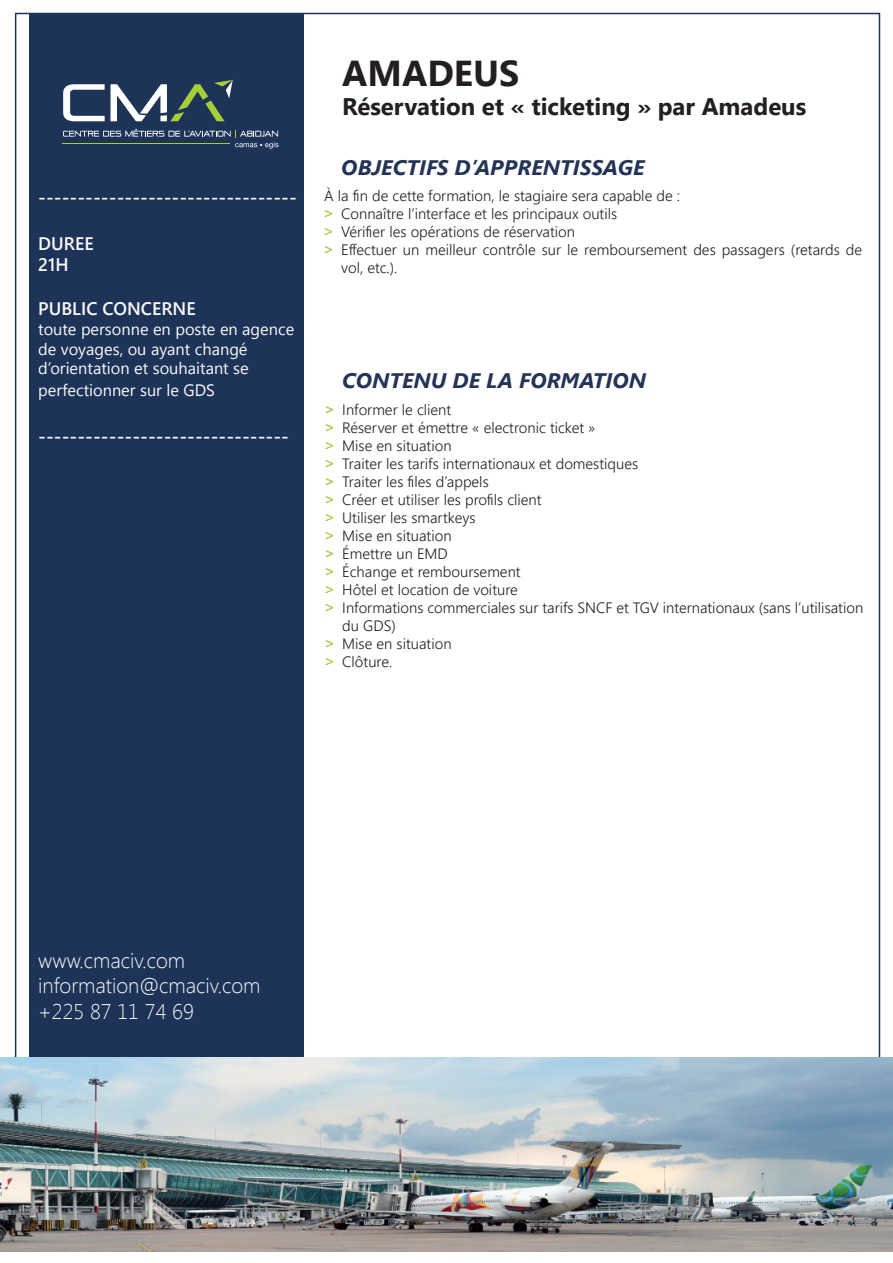
<style>
.page{position:relative;width:893px;height:1263px;background:#fff}
.page>*{position:absolute;margin:0;border:0;box-sizing:border-box;transform-origin:0 0}
.t1{font:700 36px "Segoe UI";color:#231f20}
.t2{font:700 24px "Segoe UI";color:#231f20}
.t3{font:300 21.15px "Segoe UI";color:#fafafa}
.t4{font:italic 700 21px "Segoe UI";color:#233457}
.t5{font:600 19.65px "Segoe UI";color:#fafafa}
.t6{font:600 18.15px "Segoe UI";color:#fafafa}
.t7{font:16.5px/19.8px "Segoe UI";color:#fafafa}
.t8{font:300 15px/18px "Segoe UI";color:#231f20}
.s1{font-weight:400;color:#9ec536}
</style>
<div class="page">
<div style="left:30px;top:13px;width:274px;height:1238px;background:#1d3357"></div>
<svg style="left:63px;top:84px;width:42px;height:37px"></svg>
<svg style="left:111px;top:80px;width:122px;height:41px"></svg>
<svg style="left:63px;top:129px;width:216px;height:20px"></svg>
<img style="left:0;top:1058px;width:893px;height:193px">
<p class="t5" style="left:38px;top:181px;width:260px">---------------------------------</p>
<p class="t6" style="left:38px;top:229px;width:57px">DUREE</p>
<p class="t6" style="left:38px;top:250px;width:32px">21H</p>
<p class="t6" style="left:38px;top:294px;width:159px">PUBLIC CONCERNE</p>
<p class="t7" style="left:38px;top:318px;width:257px">toute personne en poste en agence de voyages, ou ayant changé</p>
<p class="t7" style="left:38px;top:357px;width:212px;line-height:21.8px">d’orientation et souhaitant se perfectionner sur le GDS</p>
<p class="t5" style="left:38px;top:420px;width:252px">--------------------------------</p>
<p class="t1" style="left:342px;top:48px;width:178px">AMADEUS</p>
<p class="t2" style="left:342px;top:89px;width:466px">Réservation et « ticketing » par Amadeus</p>
<p class="t4" style="left:341px;top:152px;width:305px">OBJECTIFS D’APPRENTISSAGE</p>
<p class="t8" style="left:324px;top:186px;width:357px">À la fin de cette formation, le stagiaire sera capable de :</p>
<p class="t8" style="left:324px;top:204px;width:294px"><span class="s1">˃</span> Connaître l’interface et les principaux outils</p>
<p class="t8" style="left:324px;top:222px;width:252px"><span class="s1">˃</span> Vérifier les opérations de réservation</p>
<p class="t8" style="left:341px;top:240px;width:522px;text-indent:-17px"><span class="s1">˃</span> Effectuer un meilleur contrôle sur le remboursement des passagers (retards de vol, etc.).</p>
<p class="t4" style="left:342px;top:365px;width:305px">CONTENU DE LA FORMATION</p>
<p class="t8" style="left:325px;top:400px;width:127px"><span class="s1">˃</span> Informer le client</p>
<p class="t8" style="left:325px;top:418px;width:272px"><span class="s1">˃</span> Réserver et émettre « electronic ticket »</p>
<p class="t8" style="left:325px;top:436px;width:128px"><span class="s1">˃</span> Mise en situation</p>
<p class="t8" style="left:325px;top:454px;width:314px"><span class="s1">˃</span> Traiter les tarifs internationaux et domestiques</p>
<p class="t8" style="left:325px;top:472px;width:165px"><span class="s1">˃</span> Traiter les files d’appels</p>
<p class="t8" style="left:325px;top:490px;width:218px"><span class="s1">˃</span> Créer et utiliser les profils client</p>
<p class="t8" style="left:325px;top:508px;width:152px"><span class="s1">˃</span> Utiliser les smartkeys</p>
<p class="t8" style="left:325px;top:526px;width:128px"><span class="s1">˃</span> Mise en situation</p>
<p class="t8" style="left:325px;top:544px;width:124px"><span class="s1">˃</span> Émettre un EMD</p>
<p class="t8" style="left:325px;top:562px;width:197px"><span class="s1">˃</span> Échange et remboursement</p>
<p class="t8" style="left:325px;top:580px;width:194px"><span class="s1">˃</span> Hôtel et location de voiture</p>
<p class="t8" style="left:342px;top:598px;width:522px;text-indent:-17px"><span class="s1">˃</span> Informations commerciales sur tarifs SNCF et TGV internationaux (sans l’utilisation du GDS)</p>
<p class="t8" style="left:325px;top:634px;width:128px"><span class="s1">˃</span> Mise en situation</p>
<p class="t8" style="left:325px;top:652px;width:69px"><span class="s1">˃</span> Clôture.</p>
<p class="t3" style="left:38px;top:946px;width:148px">www.cmaciv.com</p>
<p class="t3" style="left:38px;top:971px;width:224px">information@cmaciv.com</p>
<p class="t3" style="left:38px;top:996px;width:157px">+225 87 11 74 69</p>
</div>
